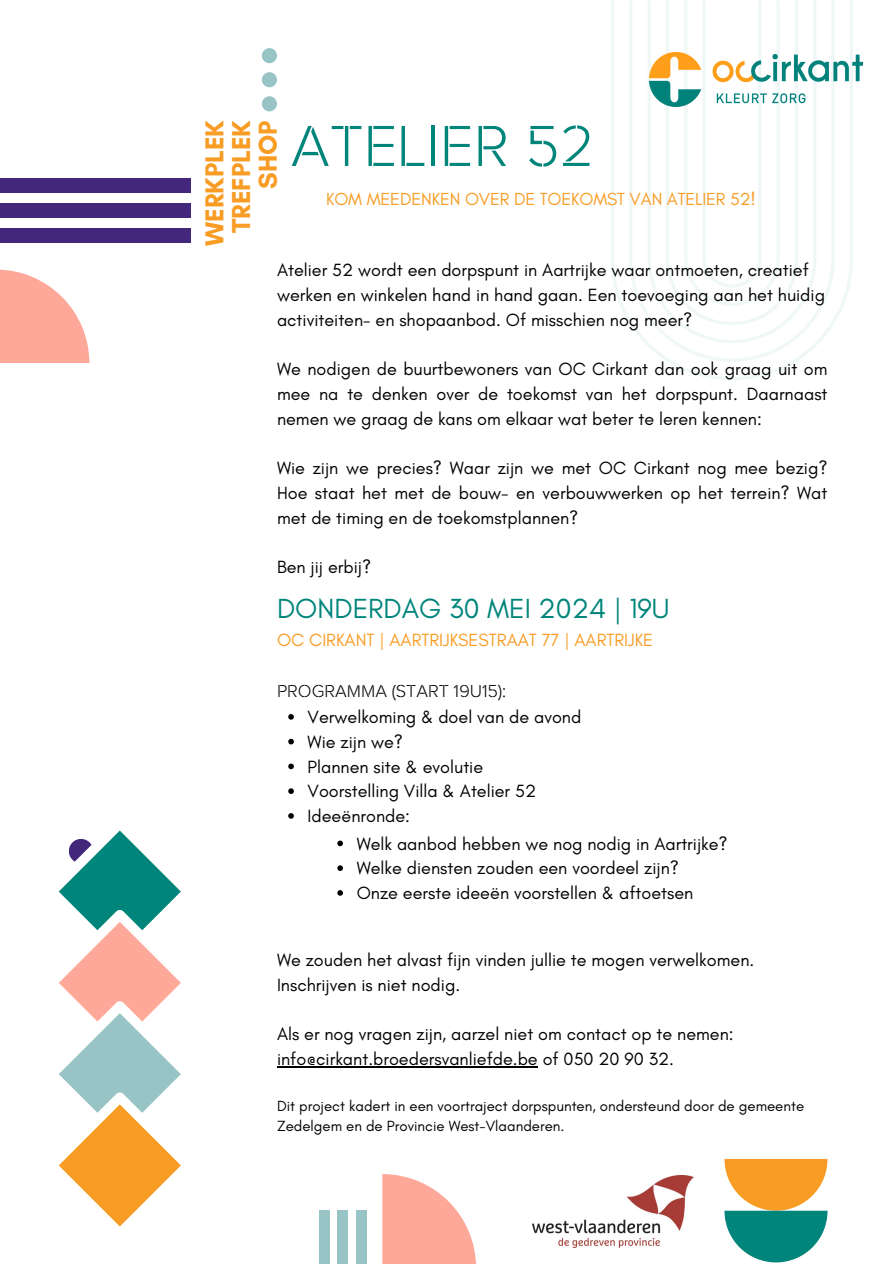
<style>
.page{position:relative;width:894px;height:1264px;background:#fff}
.page>*{position:absolute;margin:0;border:0;box-sizing:border-box;transform-origin:0 0}
.t1{font:60px "Rafale BG";color:#00857b}
.t2{font:28.2px "Glacial Indifference";color:#00857b}
.t3{font:700 26.4px/26.7px "Glacial Indifference";color:#f89c24;text-align:center}
.t4{font:18px/24.8px "Glacial Indifference";color:#000}
.t5{font:18px "Glacial Indifference";color:#f89c24}
.t6{font:18px "Rafale BG";color:#000}
.t7{font:17.7px "Glacial Indifference";letter-spacing:-.005em;color:#f89c24}
.t8{font:15px/20.2px "Glacial Indifference";color:#000}
</style>
<div class="page">
<svg style="left:724px;top:1159px;width:103px;height:103px"></svg>
<svg style="left:611px;top:0;width:241px;height:380px"></svg>
<div style="left:262px;top:96px;width:15px;height:15px;background:#98c4c5;border-radius:50%"></div>
<div style="left:262px;top:72px;width:15px;height:15px;background:#98c4c5;border-radius:50%"></div>
<div style="left:262px;top:48px;width:15px;height:15px;background:#98c4c5;border-radius:50%"></div>
<div style="left:355px;top:1210px;width:11px;height:53px;background:#98c4c5"></div>
<div style="left:337px;top:1210px;width:11px;height:53px;background:#98c4c5"></div>
<div style="left:319px;top:1210px;width:11px;height:53px;background:#98c4c5"></div>
<div style="left:0;top:228px;width:190px;height:15px;background:#43277b"></div>
<div style="left:0;top:203px;width:190px;height:15px;background:#43277b"></div>
<div style="left:0;top:178px;width:190px;height:15px;background:#43277b"></div>
<svg style="left:382px;top:1174px;width:93px;height:89px"></svg>
<svg style="left:0;top:269px;width:89px;height:94px"></svg>
<svg style="left:58px;top:830px;width:123px;height:397px"></svg>
<img style="left:649px;top:52px;width:213px;height:54px">
<svg style="left:288px;top:714px;width:6px;height:5px"></svg>
<svg style="left:288px;top:738px;width:6px;height:6px"></svg>
<svg style="left:288px;top:763px;width:6px;height:6px"></svg>
<svg style="left:288px;top:788px;width:6px;height:6px"></svg>
<svg style="left:288px;top:813px;width:6px;height:5px"></svg>
<svg style="left:337px;top:840px;width:6px;height:6px"></svg>
<svg style="left:337px;top:865px;width:6px;height:6px"></svg>
<svg style="left:337px;top:890px;width:6px;height:5px"></svg>
<hr style="left:277px;top:1066px;width:260px;height:1px;background:#000">
<img style="left:532px;top:1175px;width:161px;height:71px">
<p class="t3" style="left:201px;top:246px;width:127px;rotate:-90deg">WERKPLEK<br>TREFPLEK</p>
<p class="t3" style="left:254px;top:189px;width:70px;rotate:-90deg">SHOP</p>
<h1 class="t4" style="left:277px;top:257px;width:549px">Atelier 52 wordt een dorpspunt in Aartrijke waar ontmoeten, creatief werken en winkelen hand in hand gaan. Een toevoeging aan het huidig activiteiten- en shopaanbod. Of misschien nog meer?</h1>
<h2 class="t4" style="left:277px;top:356px;width:552px;text-align:justify">We nodigen de buurtbewoners van OC Cirkant dan ook graag uit om mee na te denken over de toekomst van het dorpspunt. Daarnaast nemen we graag de kans om elkaar wat beter te leren kennen:</h2>
<p class="t4" style="left:277px;top:455px;width:552px;text-align:justify">Wie zijn we precies? Waar zijn we met OC Cirkant nog mee bezig?<br>Hoe staat het met de bouw- en verbouwwerken op het terrein? Wat met de timing en de toekomstplannen?</p>
<h4 class="t4" style="left:277px;top:554px;width:96px">Ben jij erbij?</h4>
<h5 class="t2" style="left:277px;top:591px;width:394px">DONDERDAG 30 MEI 2024 | 19U</h5>
<p class="t1" style="left:291px;top:118px;width:305px">ATELIER 52</p>
<h5 class="t7" style="left:326px;top:188px;width:431px">KOM MEEDENKEN OVER DE TOEKOMST VAN ATELIER 52!</h5>
<p class="t5" style="left:277px;top:628px;width:377px">OC CIRKANT | AARTRIJKSESTRAAT 77 | AARTRIJKE</p>
<p class="t6" style="left:277px;top:683px;width:230px">PROGRAMMA (START 19U15):</p>
<p class="t4" style="left:307px;top:704px;width:275px">Verwelkoming &amp; doel van de avond<br>Wie zijn we?<br>Plannen site &amp; evolutie<br>Voorstelling Villa &amp; Atelier 52<br>Ideeënronde:</p>
<h5 class="t4" style="left:356px;top:831px;width:372px">Welk aanbod hebben we nog nodig in Aartrijke?</h5>
<h5 class="t4" style="left:356px;top:855px;width:324px">Welke diensten zouden een voordeel zijn?</h5>
<h3 class="t4" style="left:356px;top:880px;width:338px">Onze eerste ideeën voorstellen &amp; aftoetsen</h3>
<p class="t4" style="left:277px;top:947px;width:478px">We zouden het alvast fijn vinden jullie te mogen verwelkomen.<br>Inschrijven is niet nodig.</p>
<p class="t4" style="left:277px;top:1021px;width:458px">Als er nog vragen zijn, aarzel niet om contact op te nemen: info@cirkant.broedersvanliefde.be of 050 20 90 32.</p>
<p class="t8" style="left:277px;top:1095px;width:528px">Dit project kadert in een voortraject dorpspunten, ondersteund door de gemeente<br>Zedelgem en de Provincie West-Vlaanderen.</p>
</div>
